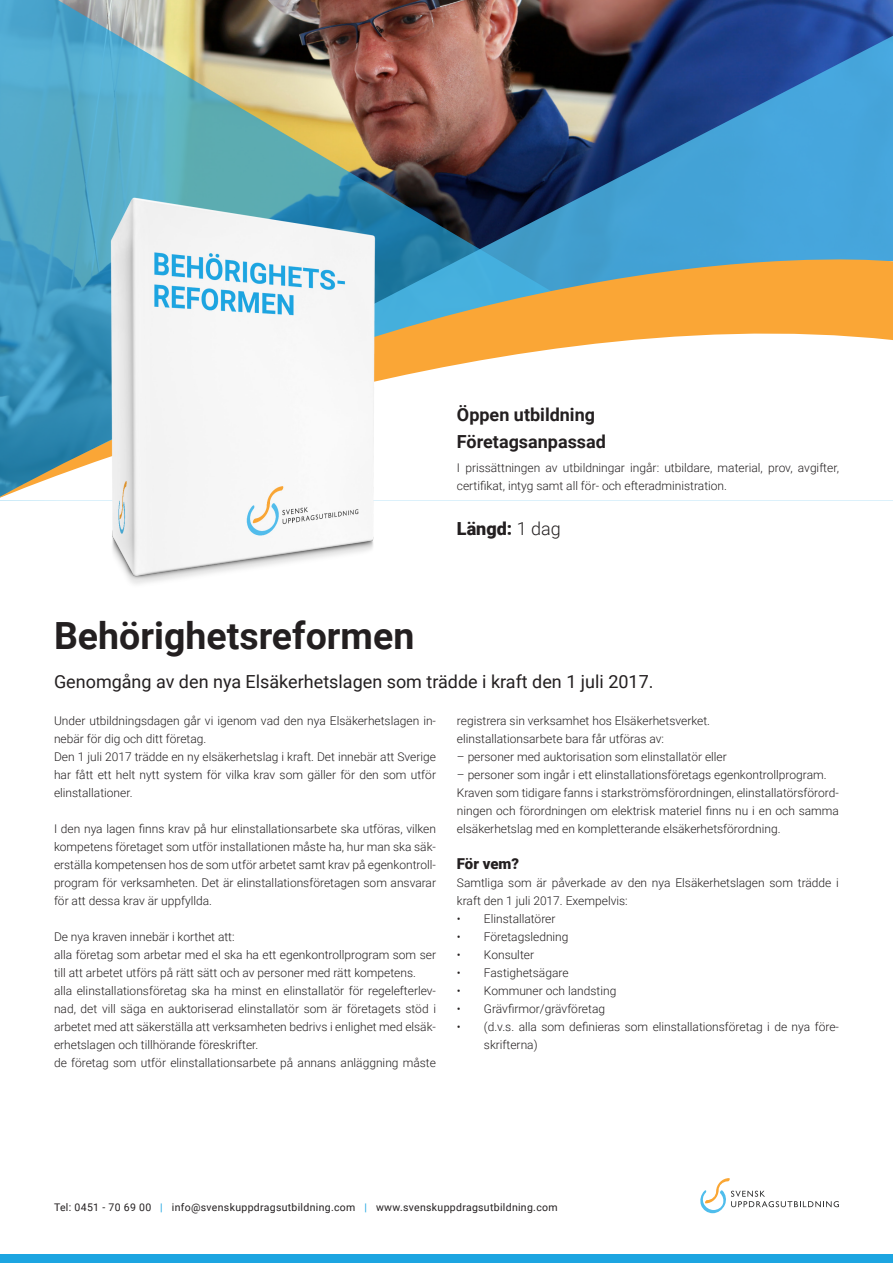
<style>
.page{position:relative;width:893px;height:1263px;background:#fff}
.page>*{position:absolute;margin:0;border:0;box-sizing:border-box;transform-origin:0 0}
.t1{font:700 37.5px "Roboto";color:#231f20}
.Sub-header{font:18px "Roboto";color:#231f20}
.t2{font:700 18px "Roboto";color:#231f20}
.t3{font:900 18px "Roboto";color:#231f20}
.Bold{font:900 15px "Roboto";letter-spacing:-.005em;color:#231f20}
.Paragraph{font:300 12px/18px "Roboto";color:#231f20}
.t4{font:10.5px "Roboto";letter-spacing:.03em;color:#231f20}
.s1{font-weight:300}
.s2{color:#1da5e1}
</style>
<div class="page">
<svg style="left:700px;top:1178px;width:139px;height:35px"></svg>
<div style="left:0;top:1254px;width:893px;height:9px;background:#1da5e1"></div>
<img style="left:0;top:0;width:893px;height:36px">
<img style="left:0;top:36px;width:893px;height:186px">
<svg style="left:0;top:222px;width:893px;height:276px"></svg>
<img style="left:19px;top:163px;width:452px;height:421px">
<p class="t2" style="left:457px;top:402px;width:140px">Öppen utbildning</p>
<p class="t2" style="left:457px;top:429px;width:151px">Företagsanpassad</p>
<p class="Paragraph" style="left:457px;top:458px;width:384px">I prissättningen av utbildningar ingår: utbildare, material, prov, avgifter, certifikat, intyg samt all för- och efteradministration.</p>
<p class="t3" style="left:457px;top:516px;width:105px">Längd: <span class="s1">1 dag</span></p>
<p class="t1" style="left:54px;top:609px;width:362px">Behörighetsreformen</p>
<p class="Sub-header" style="left:54px;top:668px;width:601px">Genomgång av den nya Elsäkerhetslagen som trädde i kraft den 1 juli 2017.</p>
<p class="Paragraph" style="left:54px;top:711px;width:384px">Under utbildningsdagen går vi igenom vad den nya Elsäkerhetslagen in&shy;nebär för dig och ditt företag.</p>
<p class="Paragraph" style="left:54px;top:747px;width:384px;text-align:justify">Den 1 juli 2017 trädde en ny elsäkerhetslag i kraft. Det innebär att Sverige har fått ett helt nytt system för vilka krav som gäller för den som utför elinstallationer.</p>
<p class="Paragraph" style="left:54px;top:819px;width:384px;text-align:justify">I den nya lagen finns krav på hur elinstallationsarbete ska utföras, vilken kompetens företaget som utför installationen måste ha, hur man ska säk&shy;erställa kompetensen hos de som utför arbetet samt krav på egenkontroll&shy;program för verksamheten. Det är elinstallationsföretagen som ansvarar för att dessa krav är uppfyllda.</p>
<p class="Paragraph" style="left:54px;top:927px;width:182px">De nya kraven innebär i korthet att:</p>
<p class="Paragraph" style="left:54px;top:945px;width:384px">alla företag som arbetar med el ska ha ett egenkontrollprogram som ser till att arbetet utförs på rätt sätt och av personer med rätt kompetens.</p>
<p class="Paragraph" style="left:54px;top:981px;width:384px;text-align:justify">alla elinstallationsföretag ska ha minst en elinstallatör för regelefterlev&shy;nad, det vill säga en auktoriserad elinstallatör som är företagets stöd i arbetet med att säkerställa att verksamheten bedrivs i enlighet med elsäk&shy;erhetslagen och tillhörande föreskrifter.</p>
<p class="Paragraph" style="left:54px;top:1053px;width:384px">de företag som utför elinstallationsarbete på annans anläggning måste</p>
<p class="Paragraph" style="left:457px;top:711px;width:255px">registrera sin verksamhet hos Elsäkerhetsverket.</p>
<p class="Paragraph" style="left:457px;top:729px;width:209px">elinstallationsarbete bara får utföras av:</p>
<p class="Paragraph" style="left:457px;top:747px;width:271px">– personer med auktorisation som elinstallatör eller</p>
<p class="Paragraph" style="left:457px;top:765px;width:371px">– personer som ingår i ett elinstallationsföretags egenkontrollprogram.</p>
<p class="Paragraph" style="left:457px;top:783px;width:384px;text-align:justify">Kraven som tidigare fanns i starkströmsförordningen, elinstallatörsförord&shy;ningen och förordningen om elektrisk materiel finns nu i en och samma elsäkerhetslag med en kompletterande elsäkerhetsförordning.</p>
<p class="Bold" style="left:457px;top:853px;width:64px">För vem?</p>
<p class="Paragraph" style="left:457px;top:873px;width:384px">Samtliga som är påverkade av den nya Elsäkerhetslagen som trädde i kraft den 1 juli 2017. Exempelvis:</p>
<p class="Paragraph" style="left:457px;top:909px;width:100px">• Elinstallatörer</p>
<p class="Paragraph" style="left:457px;top:927px;width:113px">• Företagsledning</p>
<p class="Paragraph" style="left:457px;top:945px;width:79px">• Konsulter</p>
<p class="Paragraph" style="left:457px;top:963px;width:113px">• Fastighetsägare</p>
<p class="Paragraph" style="left:457px;top:981px;width:161px">• Kommuner och landsting</p>
<p class="Paragraph" style="left:457px;top:999px;width:150px">• Grävfirmor/grävföretag</p>
<p class="Paragraph" style="left:484px;top:1017px;width:357px;text-indent:-27px">• (d.v.s. alla som definieras som elinstallationsföretag i de nya före&shy;skrifterna)</p>
<p class="t4" style="left:54px;top:1200px;width:505px">Tel: 0451 - 70 69 00 <span class="s2">|</span> info@svenskuppdragsutbildning.com <span class="s2">|</span> www.svenskuppdragsutbildning.com</p>
</div>
